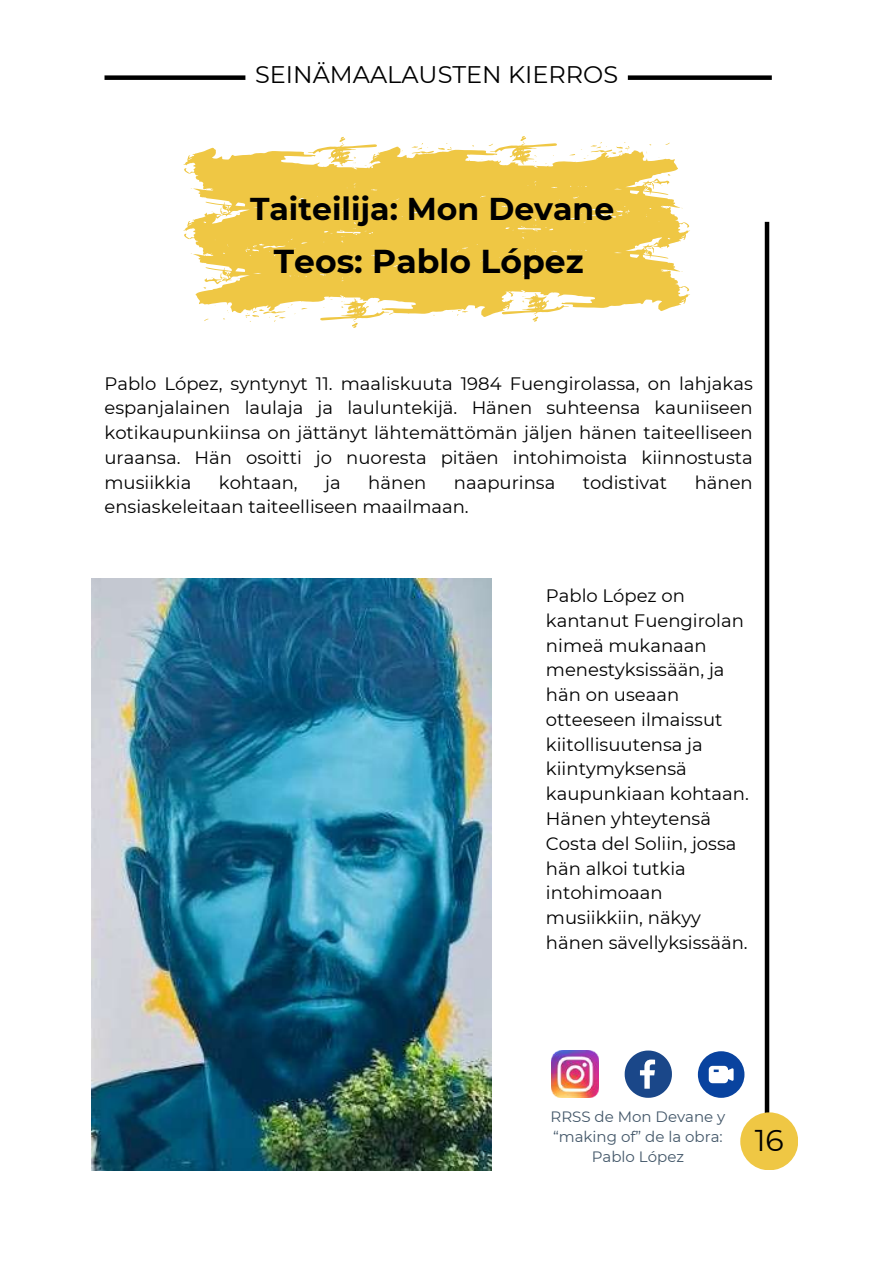
<style>
.page{position:relative;width:894px;height:1264px;background:#fff}
.page>*{position:absolute;margin:0;border:0;box-sizing:border-box;transform-origin:0 0}
.t1{font:700 33px "Montserrat";color:#000}
.t2{font:700 31.5px "Montserrat";color:#000}
.t3{font:30px "Montserrat";color:#000}
.t4{font:24px "Montserrat";color:#000}
.t5{font:18px/24.8px "Montserrat";color:#000;text-align:justify}
.t6{font:15px/20.2px "Montserrat";color:#435769;text-align:center}
</style>
<div class="page">
<div style="left:764px;top:222px;width:5px;height:929px;background:#000"></div>
<div style="left:740px;top:1112px;width:58px;height:58px;background:#efc744;border-radius:50%"></div>
<svg style="left:697px;top:1051px;width:46px;height:46px"></svg>
<svg style="left:183px;top:137px;width:185px;height:191px;fill:#efc744"></svg>
<svg style="left:624px;top:1050px;width:47px;height:47px"></svg>
<svg style="left:368px;top:136px;width:322px;height:185px;fill:#efc744"></svg>
<img style="left:92px;top:578px;width:399px;height:592px">
<img style="left:551px;top:1050px;width:47px;height:47px">
<div style="left:104px;top:75px;width:141px;height:5px;background:#000"></div>
<div style="left:627px;top:75px;width:144px;height:5px;background:#000"></div>
<h3 class="t4" style="left:255px;top:59px;width:364px">SEINÄMAALAUSTEN KIERROS</h3>
<h2 class="t2" style="left:250px;top:190px;width:365px">Taiteilija: Mon Devane</h2>
<h1 class="t1" style="left:274px;top:241px;width:311px">Teos: Pablo López</h1>
<p class="t5" style="left:104px;top:371px;width:649px">Pablo López, syntynyt 11. maaliskuuta 1984 Fuengirolassa, on lahjakas espanjalainen laulaja ja lauluntekijä. Hänen suhteensa kauniiseen kotikaupunkiinsa on jättänyt lähtemättömän jäljen hänen taiteelliseen uraansa. Hän osoitti jo nuoresta pitäen intohimoista kiinnostusta musiikkia</p>
<p class="t5" style="left:219px;top:470px;width:80px">kohtaan,</p>
<p class="t5" style="left:325px;top:470px;width:17px">ja</p>
<p class="t5" style="left:368px;top:470px;width:60px">hänen</p>
<p class="t5" style="left:454px;top:470px;width:103px">naapurinsa</p>
<p class="t5" style="left:582px;top:470px;width:86px">todistivat</p>
<p class="t5" style="left:694px;top:470px;width:60px">hänen</p>
<p class="t5" style="left:104px;top:494px;width:365px">ensiaskeleitaan taiteelliseen maailmaan.</p>
<p class="t5" style="left:546px;top:583px;width:204px;text-align:left">Pablo López on kantanut Fuengirolan nimeä mukanaan menestyksissään, ja hän on useaan otteeseen ilmaissut kiitollisuutensa ja kiintymyksensä kaupunkiaan kohtaan.<br>Hänen yhteytensä<br>Costa del Soliin, jossa hän alkoi tutkia intohimoaan musiikkiin, näkyy hänen sävellyksissään.</p>
<p class="t6" style="left:550px;top:1106px;width:176px">RRSS de Mon Devane y “making of” de la obra:<br>Pablo López</p>
<h3 class="t3" style="left:754px;top:1122px;width:31px">16</h3>
</div>
